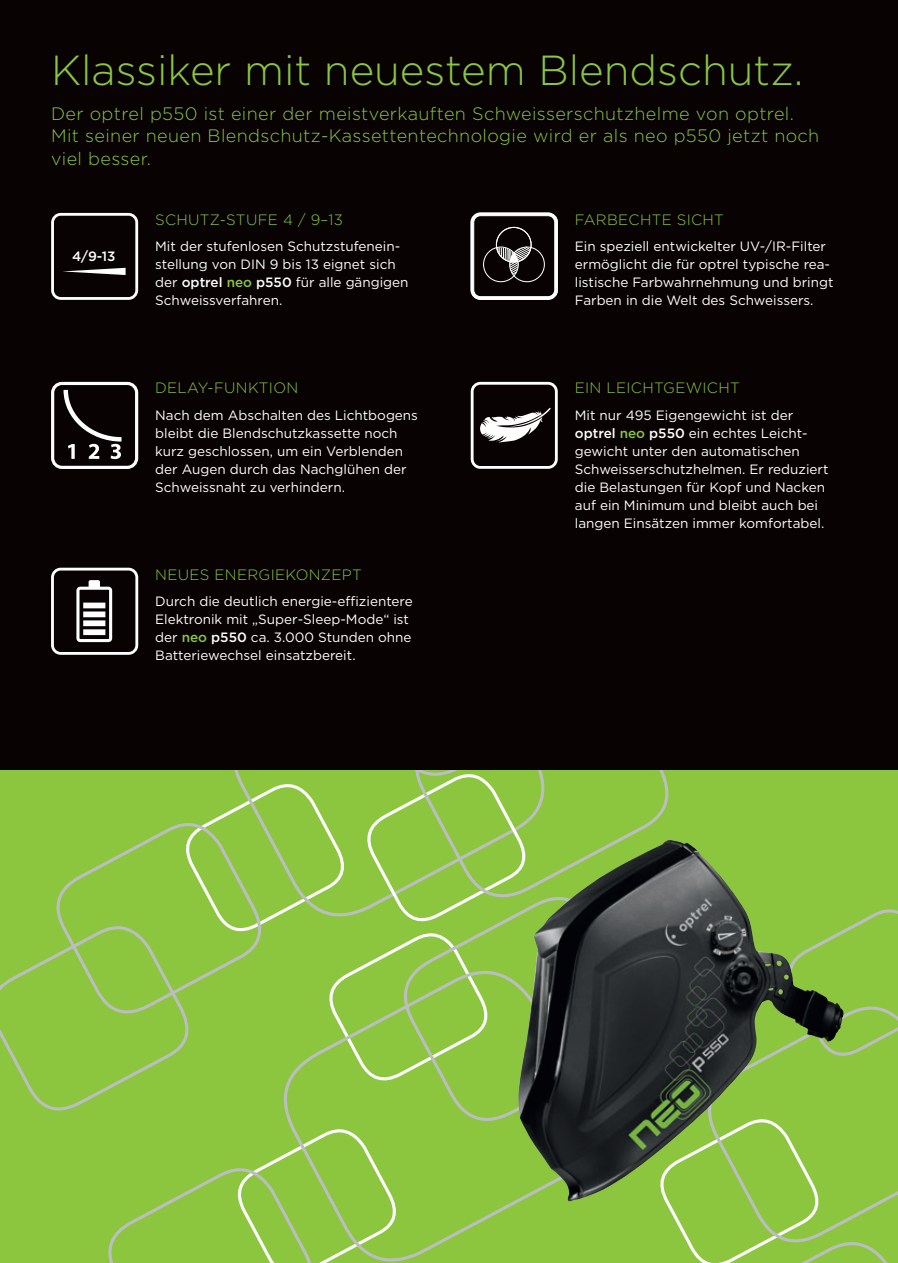
<style>
.page{position:relative;width:898px;height:1263px;background:#fff}
.page>*{position:absolute;margin:0;border:0;box-sizing:border-box;transform-origin:0 0}
.t1{font:300 42px "Gotham";color:#8bc63e}
.t2{font:300 18px/22.5px "Gotham";letter-spacing:.02em;color:#8bc63e}
.t3{font:300 15px "Gotham";letter-spacing:.02em;color:#8bc63e}
.t4{font:13.5px/18px "Gotham";color:#fff}
.t5{font:500 13.5px "Gotham";color:#fff}
.s1{font-weight:500}
.s2{font-weight:500;color:#8bc63e}
</style>
<div class="page">
<div style="left:0;top:770px;width:897px;height:493px;background:#8bc63e"></div>
<svg style="left:34px;top:770px;width:635px;height:493px"></svg>
<svg style="left:327px;top:902px;width:570px;height:361px"></svg>
<div style="left:0;top:0;width:897px;height:770px;background:#080302"></div>
<div style="left:51px;top:382px;width:87px;height:87px;border:3px solid #fff;border-radius:9px"></div>
<svg style="left:61px;top:385px;width:65px;height:74px"></svg>
<svg style="left:51px;top:568px;width:87px;height:87px"></svg>
<svg style="left:470px;top:213px;width:87px;height:87px"></svg>
<svg style="left:51px;top:213px;width:87px;height:87px"></svg>
<svg style="left:470px;top:382px;width:87px;height:87px"></svg>
<img style="left:518px;top:840px;width:326px;height:362px">
<h1 class="t1" style="left:51px;top:43px;width:753px">Klassiker mit neuestem Blendschutz.</h1>
<h2 class="t2" style="left:51px;top:102px;width:769px">Der optrel p550 ist einer der meistverkauften Schweisserschutzhelme von optrel.<br>Mit seiner neuen Blendschutz-Kassettentechnologie wird er als neo p550 jetzt noch viel besser.</h2>
<p class="t5" style="left:72px;top:247px;width:45px">4/9-13</p>
<p class="t3" style="left:155px;top:210px;width:189px">SCHUTZ-STUFE 4 / 9–13</p>
<p class="t4" style="left:155px;top:237px;width:255px">Mit der stufenlosen Schutzstufenein&shy;stellung von DIN 9 bis 13 eignet sich der <span class="s1">optrel</span> <span class="s2">neo</span> <span class="s1">p550</span> für alle gängigen Schweissverfahren.</p>
<p class="t3" style="left:155px;top:378px;width:144px">DELAY-FUNKTION</p>
<p class="t4" style="left:155px;top:406px;width:264px">Nach dem Abschalten des Lichtbogens bleibt die Blendschutzkassette noch kurz geschlossen, um ein Verblenden der Augen durch das Nachglühen der Schweissnaht zu verhindern.</p>
<p class="t3" style="left:155px;top:565px;width:208px">NEUES ENERGIEKONZEPT</p>
<p class="t4" style="left:155px;top:592px;width:259px">Durch die deutlich energie-effizientere Elektronik mit „Super-Sleep-Mode“ ist der <span class="s2">neo</span> <span class="s1">p550</span> ca. 3.000 Stunden ohne Batteriewechsel einsatzbereit.</p>
<p class="t3" style="left:574px;top:210px;width:151px">FARBECHTE SICHT</p>
<p class="t4" style="left:574px;top:237px;width:260px">Ein speziell entwickelter UV-/IR-Filter ermöglicht die für optrel typische rea&shy;listische Farbwahrnehmung und bringt Farben in die Welt des Schweissers.</p>
<p class="t3" style="left:574px;top:378px;width:166px">EIN LEICHTGEWICHT</p>
<p class="t4" style="left:574px;top:406px;width:255px">Mit nur 495 Eigengewicht ist der <span class="s1">optrel</span> <span class="s2">neo</span> <span class="s1">p550</span> ein echtes Leicht&shy;gewicht unter den automatischen Schweisserschutzhelmen. Er reduziert die Belastungen für Kopf und Nacken auf ein Minimum und bleibt auch bei langen Einsätzen immer komfortabel.</p>
</div>
